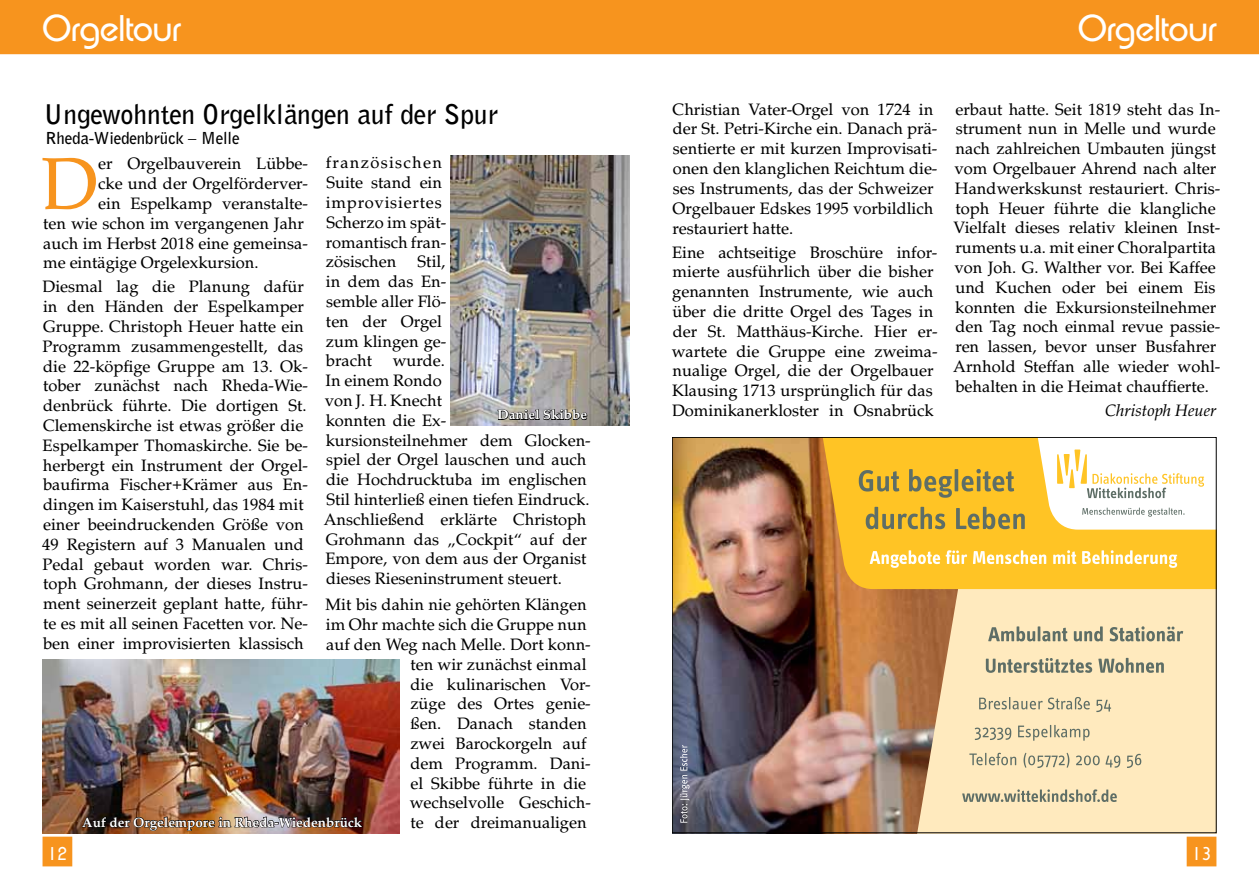
<style>
.page{position:relative;width:1259px;height:893px;background:#fff}
.page>*{position:absolute;margin:0;border:0;box-sizing:border-box;transform-origin:0 0}
.t1{font:73.5px "Palazzo";color:#f7941e}
.t2{font:36px "Expressa";color:#fff}
.t3{font:700 27px "Bell Gothic BT";color:#000}
.t4{font:18px "Expressa";color:#fff}
.t5{font:16.5px/19.8px "Palazzo";color:#000}
.t6{font:700 16.5px "Bell Gothic BT";color:#000}
.t7{font:italic 16.5px "Palazzo";color:#000}
.t8{font:700 13.5px "Palazzo";color:#fff}
</style>
<div class="page">
<div style="left:0;top:0;width:1259px;height:54px;background:#f7941e"></div>
<div style="left:43px;top:837px;width:29px;height:29px;background:#f7941e"></div>
<div style="left:1187px;top:837px;width:28px;height:29px;background:#f7941e"></div>
<div style="left:1186px;top:837px;width:30px;height:29px;border:2px solid #f7941e"></div>
<img style="left:674px;top:439px;width:213px;height:392px">
<svg style="left:887px;top:589px;width:327px;height:242px;background:#edd2a8"></svg>
<svg style="left:962px;top:789px;width:154px;height:13px;background:#c2bb9c"></svg>
<svg style="left:969px;top:753px;width:172px;height:15px;background:#dbceaa"></svg>
<svg style="left:974px;top:725px;width:115px;height:16px;background:#dacda9"></svg>
<svg style="left:979px;top:697px;width:132px;height:15px;background:#dacdaa"></svg>
<svg style="left:986px;top:658px;width:178px;height:15px;background:#bab598"></svg>
<svg style="left:988px;top:626px;width:195px;height:15px;background:#beb89a"></svg>
<svg style="left:680px;top:745px;width:9px;height:78px"></svg>
<svg style="left:816px;top:439px;width:398px;height:150px;background:#f4b726"></svg>
<svg style="left:869px;top:550px;width:308px;height:18px"></svg>
<svg style="left:858px;top:439px;width:356px;height:91px"></svg>
<img style="left:43px;top:660px;width:356px;height:173px">
<img style="left:82px;top:816px;width:281px;height:15px">
<img style="left:451px;top:156px;width:178px;height:269px">
<svg style="left:497px;top:409px;width:90px;height:12px"></svg>
<h2 class="t2" style="left:43px;top:8px;width:140px">Orgeltour</h2>
<h2 class="t2" style="left:1078px;top:8px;width:140px">Orgeltour</h2>
<h3 class="t3" style="left:44px;top:96px;width:455px">Ungewohnten Orgelklängen auf der Spur</h3>
<p class="t6" style="left:46px;top:127px;width:195px">Rheda-Wiedenbrück – Melle</p>
<p class="t5" style="left:326px;top:153px;width:122px">französischen<br>Suite stand ein improvisiertes<br>Scherzo im spät&shy;romantisch fran&shy;zösischen</p>
<h1 class="t1" style="left:41px;top:141px;width:58px">D</h1>
<p class="t5" style="left:98px;top:154px;width:211px">er Orgelbauverein Lübbe-</p>
<p class="t5" style="left:98px;top:174px;width:211px">cke und der Orgelförderver-</p>
<p class="t5" style="left:98px;top:194px;width:211px">ein Espelkamp veranstalte-</p>
<p class="t5" style="left:43px;top:214px;width:262px">ten wie schon im vergangenen Jahr</p>
<p class="t5" style="left:43px;top:233px;width:266px">auch im Herbst 2018 eine gemeinsa-</p>
<p class="t5" style="left:43px;top:253px;width:217px">me eintägige Orgelexkursion.</p>
<p class="t5" style="left:42px;top:277px;width:267px">Diesmal lag die Planung dafür in den Händen der Espelkamper Gruppe. Christoph Heuer hatte ein Programm zusammengestellt, das die 22-köpfige Gruppe am 13. Ok&shy;tober zunächst nach Rheda-Wie&shy;denbrück führte. Die dortigen St.<br>Clemenskirche ist etwas größer die Espelkamper Thomaskirche. Sie be&shy;herbergt ein Instrument der Orgel&shy;baufirma Fischer+Krämer aus En&shy;dingen im Kaiserstuhl, das 1984 mit einer beeindruckenden Größe von 49 Registern auf 3 Manualen und Pedal gebaut worden war. Chris&shy;toph Grohmann, der dieses Instru&shy;ment seinerzeit geplant hatte, führ&shy;te es mit all seinen Facetten vor. Ne&shy;ben einer improvisierten klassisch</p>
<p class="t5" style="left:326px;top:252px;width:122px;text-indent:92px">Stil, in dem das En&shy;semble aller Flö&shy;ten der Orgel zum klingen ge&shy;bracht</p>
<p class="t5" style="left:324px;top:351px;width:268px;text-indent:69px">wurde.<br>In einem Rondo<br>von J. H. Knecht<br>konnten die Ex-<br>kursionsteilnehmer dem Glocken&shy;spiel der Orgel lauschen und auch die Hochdrucktuba im englischen<br>Stil hinterließ einen tiefen Eindruck.<br>Anschließend erklärte Christoph<br>Grohmann das „Cockpit“ auf der<br>Empore, von dem aus der Organist dieses Rieseninstrument steuert.</p>
<p class="t5" style="left:326px;top:595px;width:267px;text-align:right">Mit bis dahin nie gehörten Klängen im Ohr machte sich die Gruppe nun auf den Weg nach Melle. Dort konn&shy;ten wir zunächst einmal<br>die kulinarischen Vor-<br>züge des Ortes genie-<br>ßen. Danach standen<br>zwei Barockorgeln auf<br>dem Programm. Dani-<br>el Skibbe führte in die wechselvolle Geschich-<br>te der dreimanualigen</p>
<p class="t8" style="left:497px;top:406px;width:91px">Daniel Skibbe</p>
<p class="t8" style="left:82px;top:814px;width:281px">Auf der Orgelempore in Rheda-Wiedenbrück</p>
<p class="t5" style="left:672px;top:99px;width:266px">Christian Vater-Orgel von 1724 in der St. Petri-Kirche ein. Danach prä&shy;sentierte er mit kurzen Improvisati&shy;onen den klanglichen Reichtum die&shy;ses Instruments, das der Schweizer Orgelbauer Edskes 1995 vorbildlich restauriert hatte.</p>
<p class="t5" style="left:672px;top:242px;width:267px">Eine achtseitige Broschüre infor&shy;mierte ausführlich über die bisher genannten Instrumente, wie auch über die dritte Orgel des Tages in der St. Matthäus-Kirche. Hier er&shy;wartete die Gruppe eine zweima&shy;nualige Orgel, die der Orgelbauer Klausing 1713 ursprünglich für das Dominikanerkloster in Osnabrück</p>
<p class="t5" style="left:953px;top:99px;width:268px">erbaut hatte. Seit 1819 steht das In&shy;strument nun in Melle und wurde nach zahlreichen Umbauten jüngst vom Orgelbauer Ahrend nach alter Handwerkskunst restauriert. Chris&shy;toph Heuer führte die klangliche Vielfalt dieses relativ kleinen Inst&shy;ruments u.a. mit einer Choralpartita von Joh. G. Walther vor. Bei Kaffee und Kuchen oder bei einem Eis konnten die Exkursionsteilnehmer den Tag noch einmal revue passie&shy;ren lassen, bevor unser Busfahrer Arnhold Steffan alle wieder wohl&shy;behalten in die Heimat chauffierte.</p>
<p class="t7" style="left:1105px;top:400px;width:113px">Christoph Heuer</p>
<p class="t4" style="left:47px;top:843px;width:22px">12</p>
<p class="t4" style="left:1191px;top:843px;width:22px">13</p>
</div>
